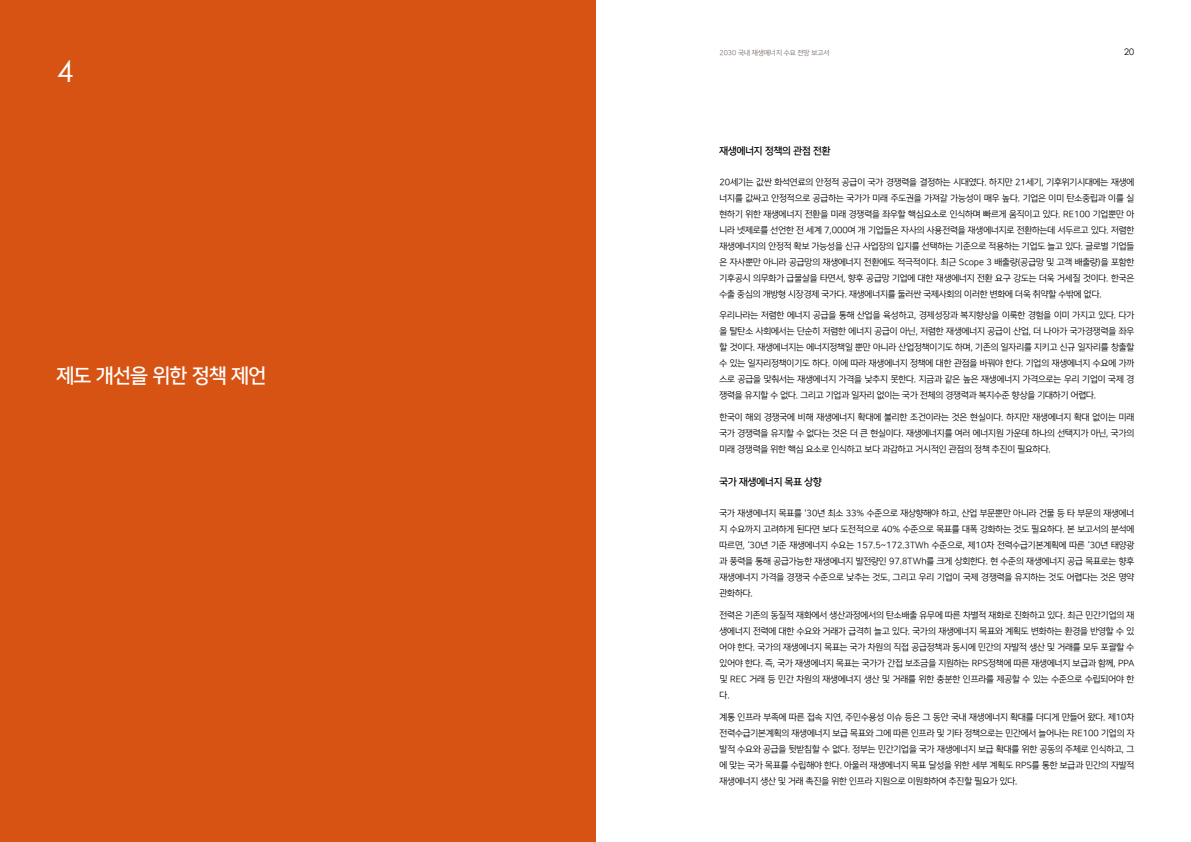
<style>
.page{position:relative;width:1191px;height:842px;background:#fff}
.page>*{position:absolute;margin:0;border:0;box-sizing:border-box;transform-origin:0 0}
.t1{font:30px "Century Gothic";color:#fff}
.t2{font:20px "Nanum Square OTF ac B";color:#fff}
.t3{font:10px "Nanum Square OTF ac B";color:#000}
.t4{font:9px/16px "Nanum Square OTF ac R";color:#000;text-align:justify}
.t5{font:9px "Century Gothic";color:#000}
.t6{font:7px "Nanum Square OTF ac R";color:#776c66}
</style>
<div class="page">
<div style="left:0;top:0;width:595px;height:842px;background:#d75313"></div>
<h1 class="t1" style="left:57px;top:51px;width:18px">4</h1>
<h2 class="t2" style="left:57px;top:365px;width:211px">제도 개선을 위한 정책 제언</h2>
<p class="t6" style="left:719px;top:49px;width:111px">2030 국내 재생에너지 수요 전망 보고서</p>
<p class="t5" style="left:1124px;top:46px;width:11px">20</p>
<p class="t3" style="left:719px;top:145px;width:112px">재생에너지 정책의 관점 전환</p>
<p class="t4" style="left:719px;top:174px;width:416px">20세기는 값싼 화석연료의 안정적 공급이 국가 경쟁력을 결정하는 시대였다. 하지만 21세기, 기후위기시대에는 재생에 너지를 값싸고 안정적으로 공급하는 국가가 미래 주도권을 가져갈 가능성이 매우 높다. 기업은 이미 탄소중립과 이를 실 현하기 위한 재생에너지 전환을 미래 경쟁력을 좌우할 핵심요소로 인식하며 빠르게 움직이고 있다. RE100 기업뿐만 아 니라 넷제로를 선언한 전 세계 7,000여 개 기업들은 자사의 사용전력을 재생에너지로 전환하는데 서두르고 있다. 저렴한 재생에너지의 안정적 확보 가능성을 신규 사업장의 입지를 선택하는 기준으로 적용하는 기업도 늘고 있다. 글로벌 기업들 은 자사뿐만 아니라 공급망의 재생에너지 전환에도 적극적이다. 최근 Scope 3 배출량(공급망 및 고객 배출량)을 포함한 기후공시 의무화가 급물살을 타면서, 향후 공급망 기업에 대한 재생에너지 전환 요구 강도는 더욱 거세질 것이다. 한국은 수출 중심의 개방형 시장경제 국가다. 재생에너지를 둘러싼 국제사회의 이러한 변화에 더욱 취약할 수밖에 없다.</p>
<p class="t4" style="left:719px;top:308px;width:416px">우리나라는 저렴한 에너지 공급을 통해 산업을 육성하고, 경제성장과 복지향상을 이룩한 경험을 이미 가지고 있다. 다가 올 탈탄소 사회에서는 단순히 저렴한 에너지 공급이 아닌, 저렴한 재생에너지 공급이 산업, 더 나아가 국가경쟁력을 좌우 할 것이다. 재생에너지는 에너지정책일 뿐만 아니라 산업정책이기도 하며, 기존의 일자리를 지키고 신규 일자리를 창출할 수 있는 일자리정책이기도 하다. 이에 따라 재생에너지 정책에 대한 관점을 바꿔야 한다. 기업의 재생에너지 수요에 가까 스로 공급을 맞춰서는 재생에너지 가격을 낮추지 못한다. 지금과 같은 높은 재생에너지 가격으로는 우리 기업이 국제 경 쟁력을 유지할 수 없다. 그리고 기업과 일자리 없이는 국가 전체의 경쟁력과 복지수준 향상을 기대하기 어렵다.</p>
<p class="t4" style="left:719px;top:409px;width:416px">한국이 해외 경쟁국에 비해 재생에너지 확대에 불리한 조건이라는 것은 현실이다. 하지만 재생에너지 확대 없이는 미래 국가 경쟁력을 유지할 수 없다는 것은 더 큰 현실이다. 재생에너지를 여러 에너지원 가운데 하나의 선택지가 아닌, 국가의 미래 경쟁력을 위한 핵심 요소로 인식하고 보다 과감하고 거시적인 관점의 정책 추진이 필요하다.</p>
<p class="t3" style="left:719px;top:476px;width:104px">국가 재생에너지 목표 상향</p>
<p class="t4" style="left:719px;top:505px;width:416px">국가 재생에너지 목표를 '30년 최소 33% 수준으로 재상향해야 하고, 산업 부문뿐만 아니라 건물 등 타 부문의 재생에너 지 수요까지 고려하게 된다면 보다 도전적으로 40% 수준으로 목표를 대폭 강화하는 것도 필요하다. 본 보고서의 분석에 따르면, ‘30년 기준 재생에너지 수요는 157.5~172.3TWh 수준으로, 제10차 전력수급기본계획에 따른 ‘30년 태양광 과 풍력을 통해 공급가능한 재생에너지 발전량인 97.8TWh를 크게 상회한다. 현 수준의 재생에너지 공급 목표로는 향후 재생에너지 가격을 경쟁국 수준으로 낮추는 것도, 그리고 우리 기업이 국제 경쟁력을 유지하는 것도 어렵다는 것은 명약 관화하다.</p>
<p class="t4" style="left:719px;top:607px;width:416px">전력은 기존의 동질적 재화에서 생산과정에서의 탄소배출 유무에 따른 차별적 재화로 진화하고 있다. 최근 민간기업의 재 생에너지 전력에 대한 수요와 거래가 급격히 늘고 있다. 국가의 재생에너지 목표와 계획도 변화하는 환경을 반영할 수 있 어야 한다. 국가의 재생에너지 목표는 국가 차원의 직접 공급정책과 동시에 민간의 자발적 생산 및 거래를 모두 포괄할 수 있어야 한다. 즉, 국가 재생에너지 목표는 국가가 간접 보조금을 지원하는 RPS정책에 따른 재생에너지 보급과 함께, PPA 및 REC 거래 등 민간 차원의 재생에너지 생산 및 거래를 위한 충분한 인프라를 제공할 수 있는 수준으로 수립되어야 한 다.</p>
<p class="t4" style="left:719px;top:709px;width:416px">계통 인프라 부족에 따른 접속 지연, 주민수용성 이슈 등은 그 동안 국내 재생에너지 확대를 더디게 만들어 왔다. 제10차 전력수급기본계획의 재생에너지 보급 목표와 그에 따른 인프라 및 기타 정책으로는 민간에서 늘어나는 RE100 기업의 자 발적 수요와 공급을 뒷받침할 수 없다. 정부는 민간기업을 국가 재생에너지 보급 확대를 위한 공동의 주체로 인식하고, 그 에 맞는 국가 목표를 수립해야 한다. 아울러 재생에너지 목표 달성을 위한 세부 계획도 RPS를 통한 보급과 민간의 자발적 재생에너지 생산 및 거래 촉진을 위한 인프라 지원으로 이원화하여 추진할 필요가 있다.</p>
</div>
